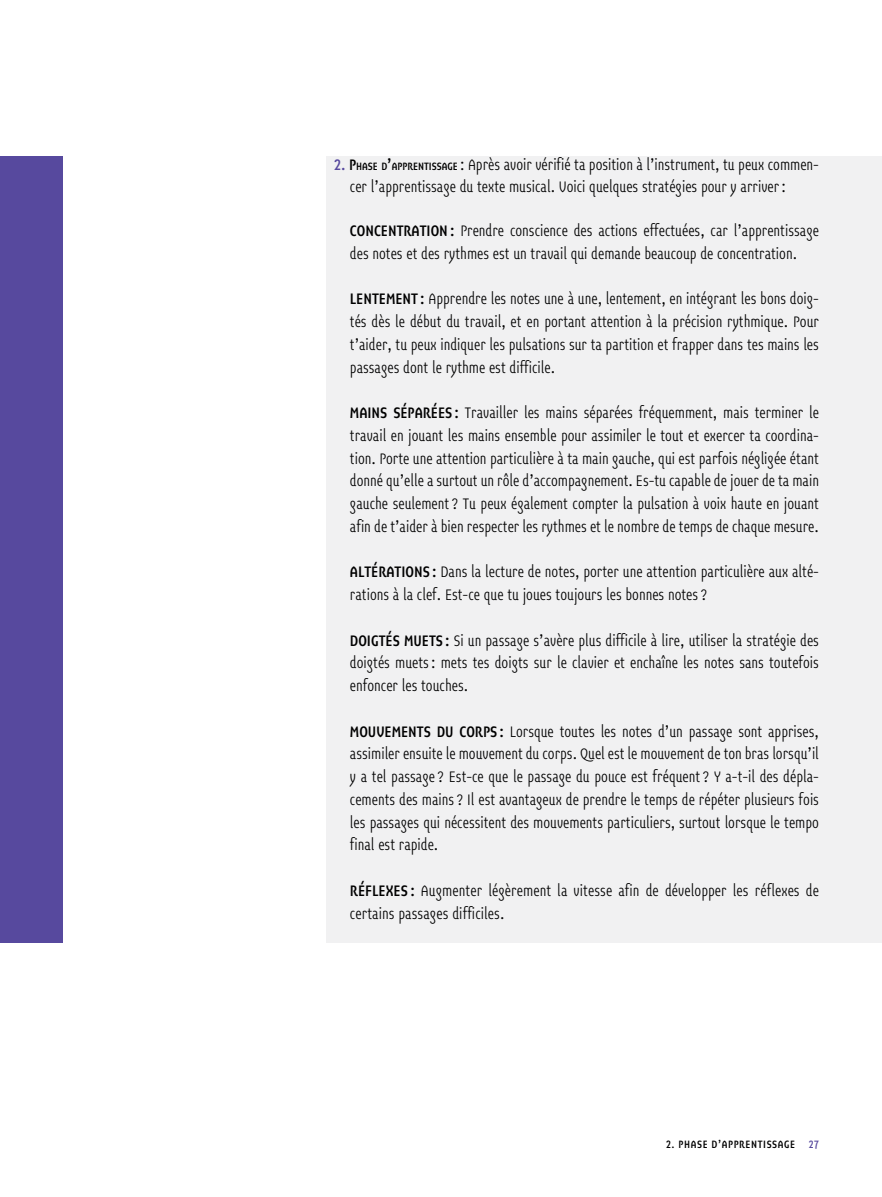
<style>
.page{position:relative;width:882px;height:1197px;background:#fff}
.page>*{position:absolute;margin:0;border:0;box-sizing:border-box;transform-origin:0 0}
.t1{font:300 17.5px/22.8px "Opuscula Sans";color:#000}
.t2{font:500 12.25px "Opuscula Sans";color:#000}
.t3{font:500 12.25px "Opuscula Sans";color:#57499e}
.s1{font-weight:500;color:#57499e}
.s2{font-weight:500}
.s3{font-weight:500;font-size:12.25px}
</style>
<div class="page">
<div style="left:0;top:157px;width:63px;height:786px;background:#57499e"></div>
<div style="left:326px;top:157px;width:556px;height:786px;background:#f1f1f2"></div>
<p class="t1" style="left:350px;top:153px;width:471px;text-indent:-16px"><span class="s1">2.</span> <span class="s2">P</span><span class="s3">HASE D</span><span class="s2">’</span><span class="s3">APPRENTISSAGE</span> : Après avoir vérifié ta position à l’instrument, tu peux commen&shy;cer l’apprentissage du texte musical. Voici quelques stratégies pour y arriver:</p>
<p class="t1" style="left:350px;top:220px;width:471px"><span class="s2">CONCENTRATION :</span> Prendre conscience des actions effectuées, car l’apprentissage des notes et des rythmes est un travail qui demande beaucoup de concentration.</p>
<p class="t1" style="left:350px;top:288px;width:471px;text-align:justify"><span class="s2">LENTEMENT:</span> Apprendre les notes une à une, lentement, en intégrant les bons doig&shy;tés dès le début du travail, et en portant attention à la précision rythmique. Pour t’aider, tu peux indiquer les pulsations sur ta partition et frapper dans tes mains les passages dont le rythme est difficile.</p>
<p class="t1" style="left:350px;top:402px;width:471px;text-align:justify"><span class="s2">MAINS SÉPARÉES :</span> Travailler les mains séparées fréquemment, mais terminer le travail en jouant les mains ensemble pour assimiler le tout et exercer ta coordina&shy;tion. Porte une attention particulière à ta main gauche, qui est parfois négligée étant donné qu’elle a surtout un rôle d’accompagnement. Es-tu capable de jouer de ta main gauche seulement? Tu peux également compter la pulsation à voix haute en jouant afin de t’aider à bien respecter les rythmes et le nombre de temps de chaque mesure.</p>
<p class="t1" style="left:350px;top:561px;width:471px"><span class="s2">ALTÉRATIONS :</span> Dans la lecture de notes, porter une attention particulière aux alté&shy;rations à la clef. Est-ce que tu joues toujours les bonnes notes?</p>
<p class="t1" style="left:350px;top:629px;width:471px;text-align:justify"><span class="s2">DOIGTÉS MUETS :</span> Si un passage s’avère plus difficile à lire, utiliser la stratégie des doigtés muets: mets tes doigts sur le clavier et enchaîne les notes sans toutefois enfoncer les touches.</p>
<p class="t1" style="left:350px;top:720px;width:471px;text-align:justify"><span class="s2">MOUVEMENTS DU CORPS :</span> Lorsque toutes les notes d’un passage sont apprises, assimiler ensuite le mouvement du corps. Quel est le mouvement de ton bras lorsqu’il y a tel passage? Est-ce que le passage du pouce est fréquent? Y a-t-il des dépla&shy;cements des mains? Il est avantageux de prendre le temps de répéter plusieurs fois les passages qui nécessitent des mouvements particuliers, surtout lorsque le tempo final est rapide.</p>
<p class="t1" style="left:350px;top:879px;width:471px"><span class="s2">RÉFLEXES :</span> Augmenter légèrement la vitesse afin de développer les réflexes de certains passages difficiles.</p>
<p class="t2" style="left:666px;top:1137px;width:31px">2. PHASE</p>
<p class="t2" style="left:712px;top:1137px;width:17px">D’APPRENTISSAGE</p>
<p class="t3" style="left:809px;top:1137px;width:12px">27</p>
</div>
